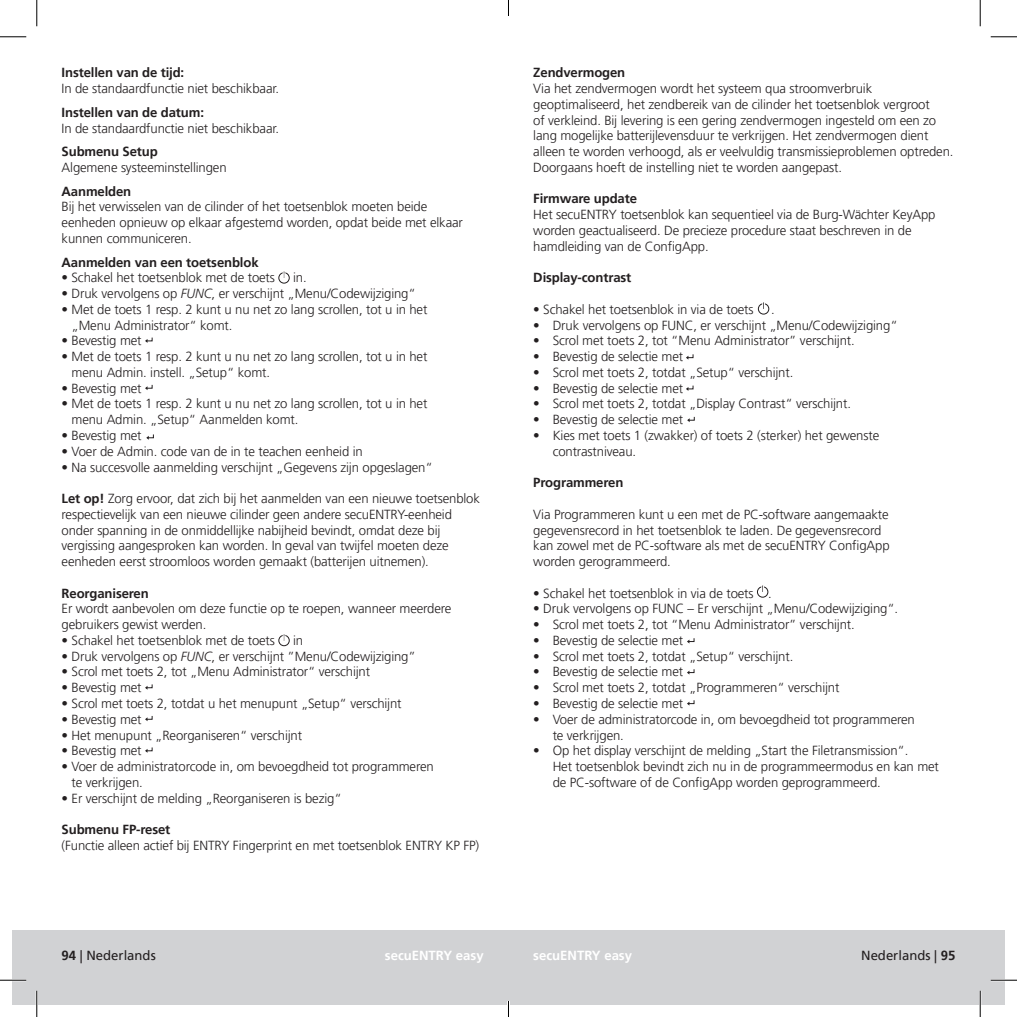
<style>
.page{position:relative;width:1017px;height:1017px;background:#fff}
.page>*{position:absolute;margin:0;border:0;box-sizing:border-box;transform-origin:0 0}
.t1{font:300 13.12px/15.8px "Frutiger LT Pro";letter-spacing:-.01em;color:#231f20}
.t2{font:700 13.12px "Frutiger LT Pro";letter-spacing:-.01em;color:#231f20}
.t3{font:13.12px "Frutiger LT Pro";color:#231f20}
.t4{font:700 13.12px "Frutiger LT Pro";color:#fff}
.s1{font-style:italic}
.s2{font-weight:700}
</style>
<div class="page">
<div style="left:508px;top:930px;width:496px;height:74px;background:#d1d2d4"></div>
<div style="left:12px;top:930px;width:496px;height:74px;background:#d1d2d4"></div>
<div style="left:278px;top:272px;width:11px;height:11px;border:1px solid #231f20;border-radius:50%"></div>
<svg style="left:282px;top:271px;width:3px;height:7px"></svg>
<svg style="left:145px;top:337px;width:8px;height:6px"></svg>
<svg style="left:145px;top:384px;width:8px;height:6px"></svg>
<div style="left:278px;top:634px;width:11px;height:12px;border:1px solid #231f20;border-radius:50%"></div>
<svg style="left:282px;top:634px;width:3px;height:6px"></svg>
<svg style="left:145px;top:684px;width:8px;height:5px"></svg>
<svg style="left:145px;top:716px;width:8px;height:5px"></svg>
<svg style="left:145px;top:747px;width:8px;height:5px"></svg>
<svg style="left:146px;top:434px;width:8px;height:5px"></svg>
<div style="left:756px;top:586px;width:12px;height:11px;border:1px solid #231f20;border-radius:50%"></div>
<div style="left:757px;top:303px;width:12px;height:11px;border:1px solid #231f20;border-radius:50%"></div>
<svg style="left:686px;top:354px;width:7px;height:5px"></svg>
<svg style="left:686px;top:385px;width:7px;height:6px"></svg>
<svg style="left:687px;top:417px;width:7px;height:5px"></svg>
<svg style="left:687px;top:638px;width:7px;height:5px"></svg>
<svg style="left:687px;top:669px;width:7px;height:5px"></svg>
<svg style="left:687px;top:700px;width:7px;height:5px"></svg>
<hr style="left:0;top:978px;width:26px;height:2px;background:#fff">
<hr style="left:990px;top:978px;width:26px;height:2px;background:#fff">
<hr style="left:36px;top:990px;width:2px;height:26px;background:#fff">
<hr style="left:978px;top:990px;width:2px;height:26px;background:#fff">
<svg style="left:0;top:36px;width:26px;height:1px"></svg>
<svg style="left:990px;top:36px;width:26px;height:1px"></svg>
<svg style="left:0;top:979px;width:26px;height:1px"></svg>
<svg style="left:990px;top:979px;width:26px;height:1px"></svg>
<svg style="left:36px;top:0;width:1px;height:26px"></svg>
<svg style="left:36px;top:990px;width:1px;height:26px"></svg>
<svg style="left:979px;top:0;width:1px;height:26px"></svg>
<svg style="left:979px;top:990px;width:1px;height:26px"></svg>
<svg style="left:508px;top:0;width:1px;height:16px"></svg>
<svg style="left:507px;top:1001px;width:2px;height:15px"></svg>
<p class="t2" style="left:62px;top:65px;width:124px">Instellen van de tijd:</p>
<p class="t1" style="left:62px;top:81px;width:219px">In de standaardfunctie niet beschikbaar.</p>
<p class="t2" style="left:62px;top:104px;width:144px">Instellen van de datum:</p>
<p class="t1" style="left:62px;top:120px;width:219px">In de standaardfunctie niet beschikbaar.</p>
<p class="t2" style="left:62px;top:144px;width:98px">Submenu Setup</p>
<p class="t1" style="left:62px;top:159px;width:166px">Algemene systeeminstellingen</p>
<p class="t2" style="left:62px;top:183px;width:71px">Aanmelden</p>
<p class="t1" style="left:62px;top:199px;width:402px">Bij het verwisselen van de cilinder of het toetsenblok moeten beide eenheden opnieuw op elkaar afgestemd worden, opdat beide met elkaar kunnen communiceren.</p>
<p class="t2" style="left:62px;top:254px;width:198px">Aanmelden van een toetsenblok</p>
<p class="t1" style="left:62px;top:270px;width:215px">• Schakel het toetsenblok met de toets</p>
<p class="t1" style="left:293px;top:270px;width:15px">in.</p>
<p class="t1" style="left:62px;top:285px;width:355px">• Druk vervolgens op <span class="s1">FUNC</span>, er verschijnt „Menu/Codewijziging“</p>
<p class="t1" style="left:72px;top:301px;width:357px;text-indent:-10px">• Met de toets 1 resp. 2 kunt u nu net zo lang scrollen, tot u in het „Menu Administrator“ komt.</p>
<p class="t1" style="left:62px;top:333px;width:81px">• Bevestig met</p>
<p class="t1" style="left:72px;top:348px;width:357px;text-indent:-10px">• Met de toets 1 resp. 2 kunt u nu net zo lang scrollen, tot u in het menu Admin. instell. „Setup“ komt.</p>
<p class="t1" style="left:62px;top:380px;width:81px">• Bevestig met</p>
<p class="t1" style="left:72px;top:396px;width:357px;text-indent:-10px">• Met de toets 1 resp. 2 kunt u nu net zo lang scrollen, tot u in het menu Admin. „Setup“ Aanmelden komt.</p>
<p class="t1" style="left:62px;top:427px;width:81px">• Bevestig met</p>
<p class="t1" style="left:62px;top:443px;width:302px">• Voer de Admin. code van de in te teachen eenheid in</p>
<p class="t1" style="left:62px;top:459px;width:372px">• Na succesvolle aanmelding verschijnt „Gegevens zijn opgeslagen“</p>
<p class="t1" style="left:62px;top:490px;width:420px"><span class="s2">Let op!</span> Zorg ervoor, dat zich bij het aanmelden van een nieuwe toetsenblok respectievelijk van een nieuwe cilinder geen andere secuENTRY-eenheid onder spanning in de onmiddellijke nabijheid bevindt, omdat deze bij vergissing aangesproken kan worden. In geval van twijfel moeten deze eenheden eerst stroomloos worden gemaakt (batterijen uitnemen).</p>
<p class="t2" style="left:62px;top:585px;width:89px">Reorganiseren</p>
<p class="t1" style="left:62px;top:600px;width:391px">Er wordt aanbevolen om deze functie op te roepen, wanneer meerdere gebruikers gewist werden.</p>
<p class="t1" style="left:62px;top:632px;width:215px">• Schakel het toetsenblok met de toets</p>
<p class="t1" style="left:293px;top:632px;width:12px">in</p>
<p class="t1" style="left:62px;top:648px;width:355px">• Druk vervolgens op <span class="s1">FUNC</span>, er verschijnt ”Menu/Codewijziging”</p>
<p class="t1" style="left:62px;top:663px;width:310px">• Scrol met toets 2, tot „Menu Administrator“ verschijnt</p>
<p class="t1" style="left:62px;top:679px;width:81px">• Bevestig met</p>
<p class="t1" style="left:62px;top:695px;width:341px">• Scrol met toets 2, totdat u het menupunt „Setup“ verschijnt</p>
<p class="t1" style="left:62px;top:711px;width:81px">• Bevestig met</p>
<p class="t1" style="left:62px;top:726px;width:242px">• Het menupunt „Reorganiseren“ verschijnt</p>
<p class="t1" style="left:62px;top:742px;width:81px">• Bevestig met</p>
<p class="t1" style="left:72px;top:758px;width:363px;text-indent:-10px">• Voer de administratorcode in, om bevoegdheid tot programmeren te verkrijgen.</p>
<p class="t1" style="left:62px;top:789px;width:281px">• Er verschijnt de melding „Reorganiseren is bezig“</p>
<p class="t2" style="left:62px;top:821px;width:110px">Submenu FP-reset</p>
<p class="t1" style="left:62px;top:837px;width:419px">(Functie alleen actief bij ENTRY Fingerprint en met toetsenblok ENTRY KP FP)</p>
<p class="t2" style="left:533px;top:65px;width:93px">Zendvermogen</p>
<p class="t1" style="left:533px;top:81px;width:421px">Via het zendvermogen wordt het systeem qua stroomverbruik geoptimaliseerd, het zendbereik van de cilinder het toetsenblok vergroot<br>of verkleind. Bij levering is een gering zendvermogen ingesteld om een zo lang mogelijke batterijlevensduur te verkrijgen. Het zendvermogen dient alleen te worden verhoogd, als er veelvuldig transmissieproblemen optreden.<br>Doorgaans hoeft de instelling niet te worden aangepast.</p>
<p class="t2" style="left:533px;top:191px;width:105px">Firmware update</p>
<p class="t1" style="left:533px;top:207px;width:403px">Het secuENTRY toetsenblok kan sequentieel via de Burg-Wächter KeyApp worden geactualiseerd. De precieze procedure staat beschreven in de hamdleiding van de ConfigApp.</p>
<p class="t2" style="left:533px;top:270px;width:99px">Display-contrast</p>
<p class="t1" style="left:533px;top:301px;width:222px">• Schakel het toetsenblok in via de toets</p>
<p class="t1" style="left:770px;top:301px;width:5px">.</p>
<p class="t1" style="left:533px;top:317px;width:365px">• Druk vervolgens op FUNC, er verschijnt „Menu/Codewijziging“</p>
<p class="t1" style="left:533px;top:333px;width:323px">• Scrol met toets 2, tot “Menu Administrator” verschijnt.</p>
<p class="t1" style="left:533px;top:348px;width:151px">• Bevestig de selectie met</p>
<p class="t1" style="left:533px;top:364px;width:261px">• Scrol met toets 2, totdat „Setup“ verschijnt.</p>
<p class="t1" style="left:533px;top:380px;width:151px">• Bevestig de selectie met</p>
<p class="t1" style="left:533px;top:396px;width:319px">• Scrol met toets 2, totdat „Display Contrast“ verschijnt.</p>
<p class="t1" style="left:533px;top:411px;width:151px">• Bevestig de selectie met</p>
<p class="t1" style="left:552px;top:427px;width:328px;text-indent:-19px">• Kies met toets 1 (zwakker) of toets 2 (sterker) het gewenste contrastniveau.</p>
<p class="t2" style="left:533px;top:474px;width:91px">Programmeren</p>
<p class="t1" style="left:533px;top:506px;width:358px">Via Programmeren kunt u een met de PC-software aangemaakte gegevensrecord in het toetsenblok te laden. De gegevensrecord kan zowel met de PC-software als met de secuENTRY ConfigApp worden gerogrammeerd.</p>
<p class="t1" style="left:533px;top:585px;width:240px">• Schakel het toetsenblok in via de toets .</p>
<p class="t1" style="left:533px;top:600px;width:366px">• Druk vervolgens op FUNC – Er verschijnt „Menu/Codewijziging“.</p>
<p class="t1" style="left:533px;top:616px;width:323px">• Scrol met toets 2, tot “Menu Administrator” verschijnt.</p>
<p class="t1" style="left:533px;top:632px;width:151px">• Bevestig de selectie met</p>
<p class="t1" style="left:533px;top:648px;width:261px">• Scrol met toets 2, totdat „Setup“ verschijnt.</p>
<p class="t1" style="left:533px;top:663px;width:151px">• Bevestig de selectie met</p>
<p class="t1" style="left:533px;top:679px;width:307px">• Scrol met toets 2, totdat „Programmeren“ verschijnt</p>
<p class="t1" style="left:533px;top:695px;width:151px">• Bevestig de selectie met</p>
<p class="t1" style="left:552px;top:711px;width:363px;text-indent:-19px">• Voer de administratorcode in, om bevoegdheid tot programmeren te verkrijgen.</p>
<p class="t1" style="left:552px;top:742px;width:387px;text-indent:-19px">• Op het display verschijnt de melding „Start the Filetransmission“.<br>Het toetsenblok bevindt zich nu in de programmeermodus en kan met de PC-software of de ConfigApp worden geprogrammeerd.</p>
<p class="t3" style="left:62px;top:947px;width:96px"><span class="s2">94</span> | Nederlands</p>
<p class="t4" style="left:385px;top:947px;width:100px">secuENTRY easy</p>
<p class="t4" style="left:533px;top:947px;width:100px">secuENTRY easy</p>
<p class="t3" style="left:860px;top:947px;width:96px">Nederlands | <span class="s2">95</span></p>
</div>
